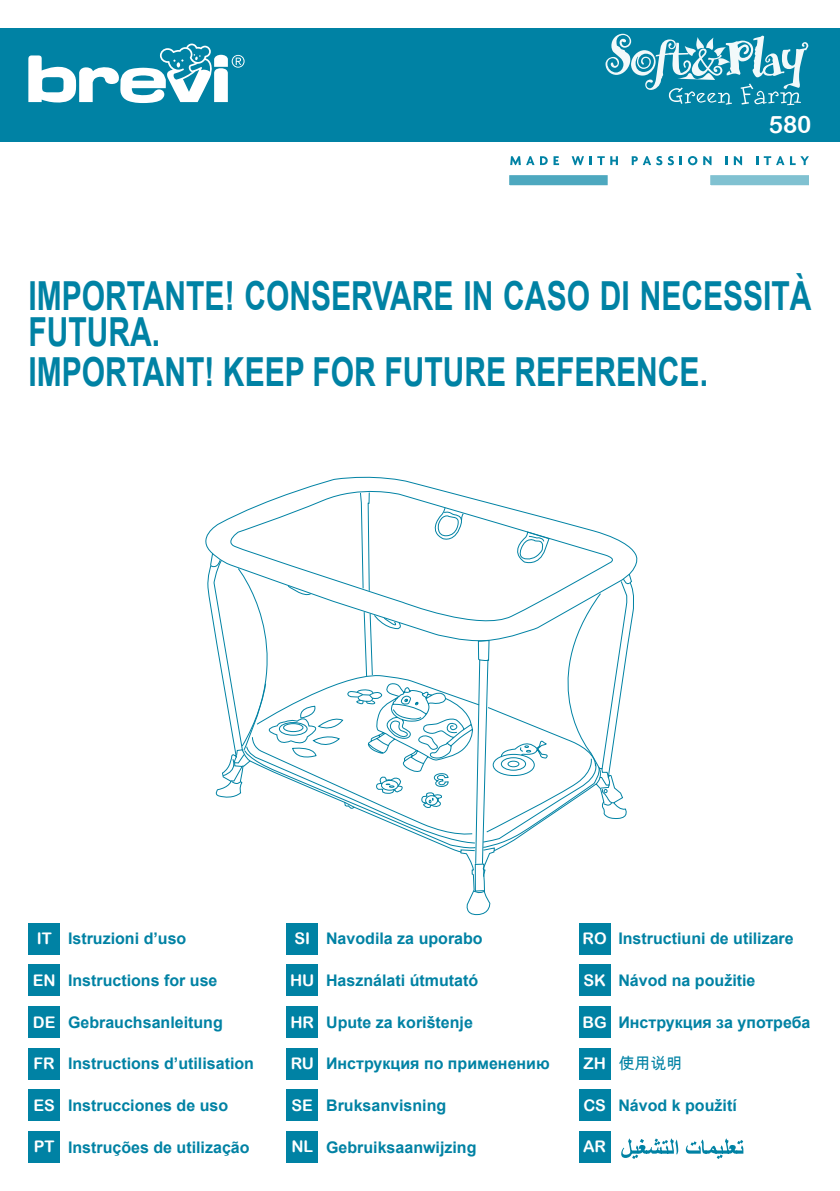
<style>
.page{position:relative;width:840px;height:1191px;background:#fff}
.page>*{position:absolute;margin:0;border:0;box-sizing:border-box;transform-origin:0 0}
.t1{font:700 40px/36px "Arial";color:#0082a4;scale:.75 1}
.t2{font:24px "Arial Rounded MT Bold";color:#fff}
.t3{font:700 16px "Arial";color:#0082a4}
.t4{font:16px "Arial Unicode MS";color:#0082a4}
.t5{font:16px "Arial Rounded MT Bold";color:#fff}
.s1{font-family:"Arial Rounded MT Bold";font-weight:400;color:#fff}
.s2{font-family:"Arial Rounded MT Bold";color:#fff}
</style>
<div class="page">
<div style="left:0;top:28px;width:839px;height:114px;background:#0082a4"></div>
<svg style="left:28px;top:44px;width:216px;height:59px"></svg>
<svg style="left:210px;top:491px;width:420px;height:403px"></svg>
<svg style="left:510px;top:156px;width:10px;height:9px"></svg>
<svg style="left:526px;top:156px;width:21px;height:9px"></svg>
<svg style="left:553px;top:156px;width:5px;height:9px"></svg>
<svg style="left:571px;top:156px;width:12px;height:9px"></svg>
<svg style="left:589px;top:156px;width:2px;height:9px"></svg>
<svg style="left:597px;top:156px;width:7px;height:9px"></svg>
<svg style="left:610px;top:156px;width:7px;height:9px"></svg>
<svg style="left:631px;top:156px;width:19px;height:9px"></svg>
<svg style="left:656px;top:156px;width:17px;height:9px"></svg>
<svg style="left:679px;top:156px;width:2px;height:9px"></svg>
<svg style="left:687px;top:156px;width:24px;height:9px"></svg>
<svg style="left:725px;top:156px;width:2px;height:9px"></svg>
<svg style="left:733px;top:156px;width:8px;height:9px"></svg>
<svg style="left:763px;top:156px;width:45px;height:9px"></svg>
<div style="left:508px;top:174px;width:100px;height:12px;background:#4da8bf"></div>
<div style="left:507px;top:173px;width:102px;height:14px;border:2px solid #fff"></div>
<div style="left:708px;top:174px;width:101px;height:12px;background:#80c1d1"></div>
<div style="left:707px;top:173px;width:103px;height:14px;border:2px solid #fff"></div>
<div style="left:28px;top:922px;width:32px;height:32px;background:#0082a4"></div>
<div style="left:28px;top:964px;width:32px;height:32px;background:#0082a4"></div>
<div style="left:28px;top:1047px;width:32px;height:32px;background:#0082a4"></div>
<div style="left:28px;top:1006px;width:32px;height:31px;background:#0082a4"></div>
<div style="left:28px;top:1089px;width:32px;height:32px;background:#0082a4"></div>
<div style="left:28px;top:1130px;width:32px;height:32px;background:#0082a4"></div>
<div style="left:578px;top:922px;width:32px;height:32px;background:#0082a4"></div>
<div style="left:578px;top:1047px;width:32px;height:32px;background:#0082a4"></div>
<div style="left:578px;top:964px;width:32px;height:32px;background:#0082a4"></div>
<div style="left:578px;top:1130px;width:32px;height:32px;background:#0082a4"></div>
<svg style="left:621px;top:1138px;width:122px;height:21px"></svg>
<div style="left:578px;top:1089px;width:32px;height:32px;background:#0082a4"></div>
<div style="left:578px;top:1006px;width:32px;height:31px;background:#0082a4"></div>
<div style="left:286px;top:964px;width:32px;height:32px;background:#0082a4"></div>
<div style="left:286px;top:1130px;width:32px;height:32px;background:#0082a4"></div>
<div style="left:286px;top:1006px;width:32px;height:31px;background:#0082a4"></div>
<div style="left:286px;top:922px;width:32px;height:32px;background:#0082a4"></div>
<div style="left:286px;top:1047px;width:32px;height:32px;background:#0082a4"></div>
<div style="left:286px;top:1089px;width:32px;height:32px;background:#0082a4"></div>
<svg style="left:605px;top:34px;width:202px;height:71px"></svg>
<h2 class="t2" style="left:768px;top:110px;width:44px">580</h2>
<h1 class="t1" style="left:28px;top:279px;width:1045px">IMPORTANTE! CONSERVARE IN CASO DI NECESSITÀ<br>FUTURA.</h1>
<h1 class="t1" style="left:28px;top:355px;width:907px">IMPORTANT! KEEP FOR FUTURE REFERENCE.</h1>
<p class="t3" style="left:37px;top:928px;width:151px"><span class="s1">IT</span> Istruzioni d’uso</p>
<p class="t3" style="left:33px;top:970px;width:186px"><span class="s1">EN</span> Instructions for use</p>
<p class="t3" style="left:294px;top:928px;width:190px"><span class="s1">SI</span> Navodila za uporabo</p>
<p class="t3" style="left:290px;top:970px;width:189px"><span class="s1">HU</span> Használati útmutató</p>
<p class="t3" style="left:582px;top:928px;width:212px"><span class="s1">RO</span> Instructiuni de utilizare</p>
<p class="t3" style="left:583px;top:970px;width:173px"><span class="s1">SK</span> Návod na použitie</p>
<p class="t3" style="left:33px;top:1011px;width:191px"><span class="s1">DE</span> Gebrauchsanleitung</p>
<p class="t3" style="left:290px;top:1011px;width:184px"><span class="s1">HR</span> Upute za korištenje</p>
<p class="t3" style="left:582px;top:1011px;width:229px"><span class="s1">BG</span> Инструкция за употреба</p>
<p class="t3" style="left:34px;top:1053px;width:222px"><span class="s1">FR</span> Instructions d’utilisation</p>
<p class="t3" style="left:34px;top:1094px;width:196px"><span class="s1">ES</span> Instrucciones de uso</p>
<p class="t3" style="left:34px;top:1136px;width:217px"><span class="s1">PT</span> Instruções de utilização</p>
<p class="t3" style="left:290px;top:1053px;width:260px"><span class="s1">RU</span> Инструкция по применению</p>
<p class="t3" style="left:291px;top:1094px;width:156px"><span class="s1">SE</span> Bruksanvisning</p>
<p class="t3" style="left:291px;top:1136px;width:186px"><span class="s1">NL</span> Gebruiksaanwijzing</p>
<p class="t4" style="left:583px;top:1051px;width:100px"><span class="s2">ZH</span> 使用说明</p>
<p class="t3" style="left:583px;top:1094px;width:155px"><span class="s1">CS</span> Návod k použití</p>
<p class="t5" style="left:582px;top:1137px;width:25px">AR</p>
</div>
